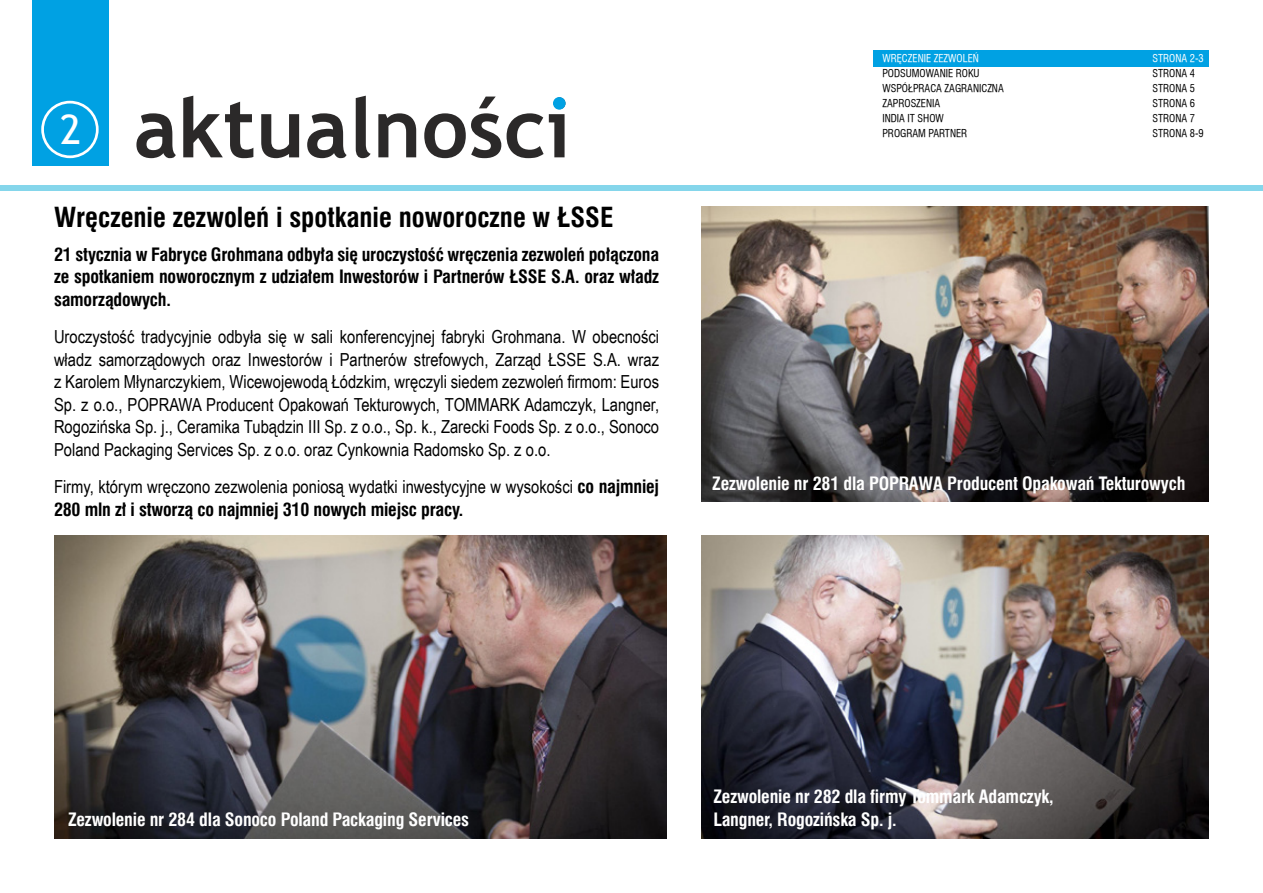
<style>
.page{position:relative;width:1263px;height:893px;background:#fff}
.page>*{position:absolute;margin:0;border:0;box-sizing:border-box;transform-origin:0 0}
.t1{font:40.5px "Trebuchet MS";color:#fff}
.t2{font:700 27px "Swis 721 Cn EU";color:#000}
.t3{font:18px/22.5px "Arial Narrow";color:#000;text-align:justify}
.t4{font:700 18px/22.5px "Swis 721 Cn EU";letter-spacing:-.01em;color:#000;text-align:justify}
.t5{font:700 18px/22.5px "Swis 721 Cn EU";letter-spacing:-.01em;color:#fff}
.t6{font:10.5px "Swiss 721 Cn AT";color:#000}
.t7{font:10.5px "Swiss 721 Cn AT";color:#fff}
.s1{font-family:"Swis 721 Cn EU";font-weight:700}
</style>
<div class="page">
<div style="left:0;top:185px;width:1263px;height:6px;background:#85d6eb"></div>
<div style="left:32px;top:0;width:77px;height:166px;background:#00a1e3"></div>
<div style="left:41px;top:101px;width:58px;height:57px;border:3px solid #fff;border-radius:50%"></div>
<svg style="left:136px;top:96px;width:429px;height:62px"></svg>
<div style="left:553px;top:97px;width:13px;height:13px;background:#00a1e3;border-radius:50%"></div>
<img style="left:702px;top:207px;width:507px;height:295px">
<img style="left:702px;top:536px;width:507px;height:303px">
<div style="left:874px;top:50px;width:335px;height:16px;background:#00a1e3"></div>
<img style="left:54px;top:536px;width:613px;height:303px">
<h1 class="t1" style="left:60px;top:106px;width:23px">2</h1>
<h2 class="t2" style="left:54px;top:201px;width:561px">Wręczenie zezwoleń i spotkanie noworoczne w ŁSSE</h2>
<p class="t4" style="left:54px;top:244px;width:607px">21 stycznia w Fabryce Grohmana odbyła się uroczystość wręczenia zezwoleń połączona ze spotkaniem noworocznym z udziałem Inwestorów i Partnerów ŁSSE S.A. oraz władz samorządowych.</p>
<p class="t3" style="left:54px;top:325px;width:607px">Uroczystość tradycyjnie odbyła się w sali konferencyjnej fabryki Grohmana. W obecności władz samorządowych oraz Inwestorów i Partnerów strefowych, Zarząd ŁSSE S.A. wraz z Karolem Młynarczykiem, Wicewojewodą Łódzkim, wręczyli siedem zezwoleń firmom: Euros Sp. z o.o., POPRAWA Producent Opakowań Tekturowych, TOMMARK Adamczyk, Langner, Rogozińska Sp. j., Ceramika Tubądzin III Sp. z o.o., Sp. k., Zarecki Foods Sp. z o.o., Sonoco Poland Packaging Services Sp. z o.o. oraz Cynkownia Radomsko Sp. z o.o.</p>
<p class="t3" style="left:54px;top:475px;width:607px">Firmy, którym wręczono zezwolenia poniosą wydatki inwestycyjne w wysokości <span class="s1">co najmniej</span></p>
<p class="t4" style="left:54px;top:499px;width:411px">280 mln zł i stworzą co najmniej 310 nowych miejsc pracy.</p>
<p class="t7" style="left:882px;top:52px;width:98px">WRĘCZENIE ZEZWOLEŃ</p>
<p class="t7" style="left:1152px;top:52px;width:53px">STRONA 2-3</p>
<p class="t6" style="left:882px;top:67px;width:99px">PODSUMOWANIE ROKU</p>
<p class="t6" style="left:1152px;top:67px;width:44px">STRONA 4</p>
<p class="t6" style="left:882px;top:82px;width:123px">WSPÓŁPRACA ZAGRANICZNA</p>
<p class="t6" style="left:1152px;top:82px;width:44px">STRONA 5</p>
<p class="t6" style="left:882px;top:97px;width:59px">ZAPROSZENIA</p>
<p class="t6" style="left:1152px;top:97px;width:44px">STRONA 6</p>
<p class="t6" style="left:882px;top:112px;width:63px">INDIA IT SHOW</p>
<p class="t6" style="left:1152px;top:112px;width:44px">STRONA 7</p>
<p class="t6" style="left:882px;top:127px;width:86px">PROGRAM PARTNER</p>
<p class="t6" style="left:1152px;top:127px;width:53px">STRONA 8-9</p>
<p class="t5" style="left:712px;top:473px;width:475px">Zezwolenie nr 281 dla POPRAWA Producent Opakowań Tekturowych</p>
<p class="t5" style="left:68px;top:809px;width:403px">Zezwolenie nr 284 dla Sonoco Poland Packaging Services</p>
<p class="t5" style="left:713px;top:786px;width:342px">Zezwolenie nr 282 dla firmy Tommark Adamczyk,<br>Langner, Rogozińska Sp. j.</p>
</div>
